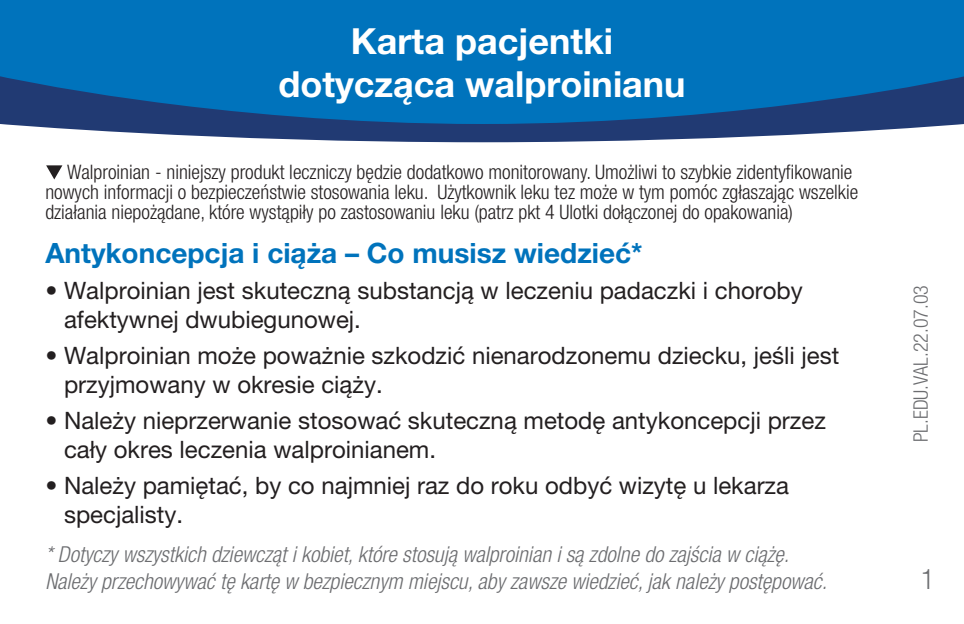
<style>
.page{position:relative;width:964px;height:624px;background:#fff}
.page>*{position:absolute;margin:0;border:0;box-sizing:border-box;transform-origin:0 0}
.t1{font:700 36px/43.2px "Helvetica Neue LT Pro";color:#fff;text-align:center}
.t2{font:700 28px "Helvetica Neue LT Pro";color:#0073bc}
.t3{font:300 condensed 28px "Helvetica Neue LT Pro";color:#6c6d70}
.t4{font:24px/28.8px "Helvetica Neue LT Pro";color:#231f20}
.t5{font:italic 300 condensed 22px/26.4px "Helvetica Neue LT Pro";color:#6c6d70}
.t6{font:300 condensed 20px/20px "Helvetica Neue LT Pro";color:#231f20}
.t7{font:300 condensed 20px "Helvetica Neue LT Pro";color:#6c6d70}
</style>
<div class="page">
<svg style="left:1px;top:124px;width:963px;height:18px;fill:#213a73"></svg>
<svg style="left:0;top:0;width:964px;height:124px;background:#046bb2"></svg>
<svg style="left:46px;top:165px;width:16px;height:14px"></svg>
<h1 class="t1" style="left:278px;top:19px;width:409px">Karta pacjentki dotycząca walproinianu</h1>
<p class="t6" style="left:45px;top:162px;width:814px;text-indent:22px">Walproinian - niniejszy produkt leczniczy będzie dodatkowo monitorowany. Umożliwi to szybkie zidentyfikowanie nowych informacji o bezpieczeństwie stosowania leku. Użytkownik leku tez może w tym pomóc zgłaszając wszelkie działania niepożądane, które wystąpiły po zastosowaniu leku (patrz pkt 4 Ulotki dołączonej do opakowania)</p>
<p class="t2" style="left:45px;top:236px;width:599px">Antykoncepcja i ciąża – Co musisz wiedzieć*</p>
<p class="t4" style="left:64px;top:276px;width:740px;text-indent:-19px">• Walproinian jest skuteczną substancją w leczeniu padaczki i choroby afektywnej dwubiegunowej.</p>
<p class="t4" style="left:64px;top:341px;width:777px;text-indent:-19px">• Walproinian może poważnie szkodzić nienarodzonemu dziecku, jeśli jest przyjmowany w okresie ciąży.</p>
<p class="t4" style="left:64px;top:406px;width:763px;text-indent:-19px">• Należy nieprzerwanie stosować skuteczną metodę antykoncepcji przez cały okres leczenia walproinianem.</p>
<p class="t4" style="left:64px;top:470px;width:726px;text-indent:-19px">• Należy pamiętać, by co najmniej raz do roku odbyć wizytę u lekarza specjalisty.</p>
<p class="t5" style="left:45px;top:541px;width:783px">* Dotyczy wszystkich dziewcząt i kobiet, które stosują walproinian i są zdolne do zajścia w ciążę.<br>Należy przechowywać tę kartę w bezpiecznym miejscu, aby zawsze wiedzieć, jak należy postępować.</p>
<p class="t7" style="left:909px;top:442px;width:159px;rotate:-90deg">PL.EDU.VAL.22.07.03</p>
<p class="t3" style="left:921px;top:563px;width:15px">1</p>
</div>
